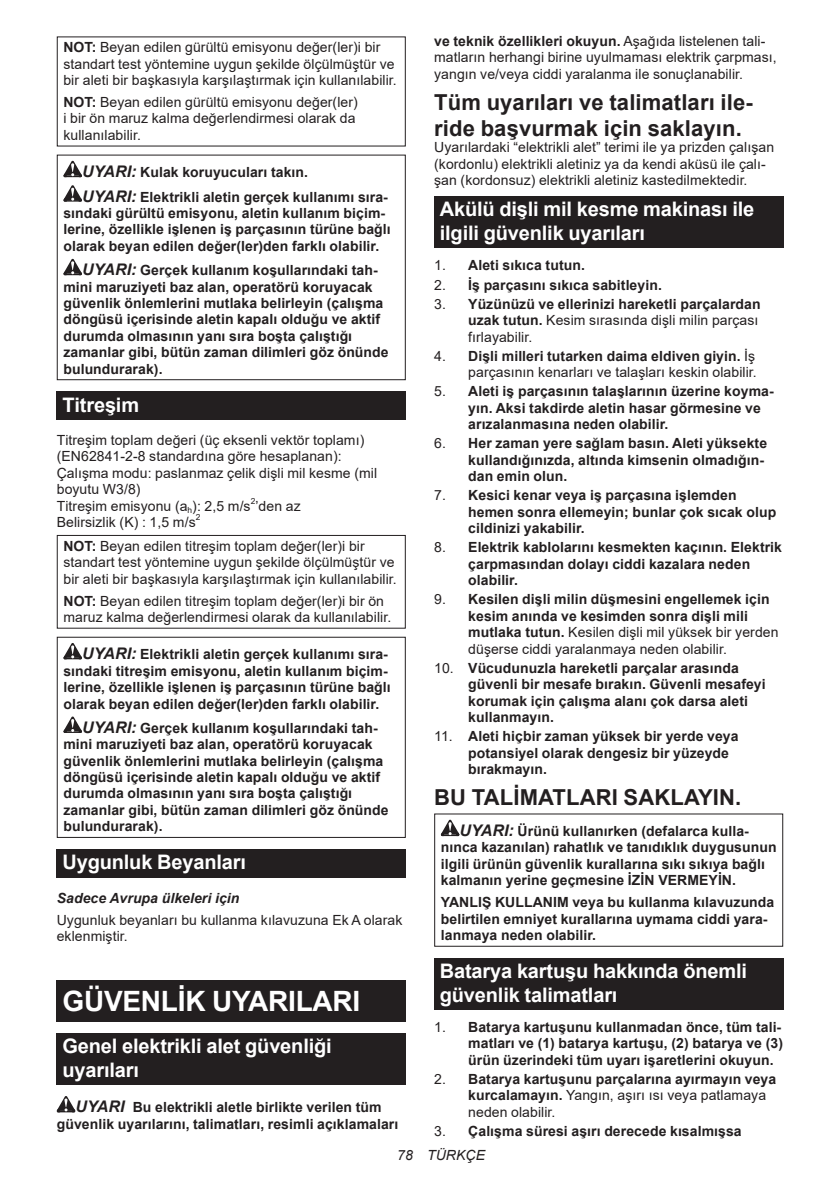
<style>
.page{position:relative;width:840px;height:1191px;background:#fff}
.page>*{position:absolute;margin:0;border:0;box-sizing:border-box;transform-origin:0 0}
.t1{font:700 28px "Arial";letter-spacing:-.01em;color:#fff}
.t2{font:700 22px/25.8px "Arial";letter-spacing:.005em;color:#231f20}
.t3{font:700 20px/23.4px "Arial";letter-spacing:-.01em;color:#fff}
.t4{font:700 14px/16.4px "Arial";letter-spacing:.005em;color:#231f20}
.t5{font:14px/16.4px "Arial";letter-spacing:.005em;color:#231f20}
.t6{font:italic 700 14px "Arial";letter-spacing:.005em;color:#231f20}
.t7{font:italic 14px "Arial";letter-spacing:.005em;color:#231f20}
.t8{font:8.4px "Arial";color:#231f20}
.s1{font-weight:700}
.s2{font-style:italic;font-size:16px}
.s3{font-weight:400}
</style>
<div class="page">
<svg style="left:63px;top:161px;width:19px;height:16px"></svg>
<svg style="left:63px;top:185px;width:19px;height:17px"></svg>
<svg style="left:63px;top:259px;width:19px;height:16px"></svg>
<div style="left:57px;top:155px;width:348px;height:225px;border:1px solid #231f20"></div>
<div style="left:57px;top:391px;width:348px;height:29px;background:#231f20"></div>
<div style="left:57px;top:535px;width:348px;height:93px;border:1px solid #231f20"></div>
<svg style="left:63px;top:643px;width:19px;height:16px"></svg>
<svg style="left:63px;top:716px;width:19px;height:17px"></svg>
<div style="left:57px;top:636px;width:348px;height:202px;border:1px solid #231f20"></div>
<div style="left:57px;top:849px;width:348px;height:28px;background:#231f20"></div>
<div style="left:57px;top:980px;width:348px;height:41px;background:#231f20"></div>
<div style="left:57px;top:1033px;width:348px;height:52px;background:#231f20"></div>
<svg style="left:57px;top:1096px;width:18px;height:16px"></svg>
<div style="left:434px;top:196px;width:348px;height:52px;background:#231f20"></div>
<svg style="left:440px;top:819px;width:19px;height:17px"></svg>
<div style="left:434px;top:958px;width:348px;height:52px;background:#231f20"></div>
<p class="t5" style="left:63px;top:39px;width:335px"><span class="s1">NOT:</span> Beyan edilen gürültü emisyonu değer(ler)i bir standart test yöntemine uygun şekilde ölçülmüştür ve bir aleti bir başkasıyla karşılaştırmak için kullanılabilir.</p>
<p class="t5" style="left:63px;top:94px;width:296px"><span class="s1">NOT:</span> Beyan edilen gürültü emisyonu değer(ler) i bir ön maruz kalma değerlendirmesi olarak da kullanılabilir.</p>
<p class="t4" style="left:82px;top:160px;width:307px;line-height:24.4px"><span class="s2">UYARI:</span> Kulak koruyucuları takın.<br><span class="s2">UYARI:</span> Elektrikli aletin gerçek kullanımı sıra-</p>
<p class="t4" style="left:63px;top:205px;width:328px">sındaki gürültü emisyonu, aletin kullanım biçim&shy;lerine, özellikle işlenen iş parçasının türüne bağlı olarak beyan edilen değer(ler)den farklı olabilir.</p>
<p class="t4" style="left:63px;top:262px;width:326px;text-indent:19px"><span class="s2">UYARI:</span> Gerçek kullanım koşullarındaki tah&shy;mini maruziyeti baz alan, operatörü koruyacak güvenlik önlemlerini mutlaka belirleyin (çalışma döngüsü içerisinde aletin kapalı olduğu ve aktif durumda olmasının yanı sıra boşta çalıştığı zamanlar gibi, bütün zaman dilimleri göz önünde bulundurarak).</p>
<h3 class="t3" style="left:62px;top:393px;width:78px">Titreşim</h3>
<p class="t5" style="left:57px;top:432px;width:322px">Titreşim toplam değeri (üç eksenli vektör toplamı) (EN62841-2-8 standardına göre hesaplanan):<br>Çalışma modu: paslanmaz çelik dişli mil kesme (mil boyutu W3/8)<br>Titreşim emisyonu (a<sub>h</sub>): 2,5 m/s ’den az</p>
<p class="t8" style="left:250px;top:495px;width:6px">2</p>
<p class="t5" style="left:57px;top:513px;width:140px">Belirsizlik (K) : 1,5 m/s</p>
<p class="t8" style="left:196px;top:511px;width:6px">2</p>
<p class="t5" style="left:63px;top:537px;width:335px"><span class="s1">NOT:</span> Beyan edilen titreşim toplam değer(ler)i bir standart test yöntemine uygun şekilde ölçülmüştür ve bir aleti bir başkasıyla karşılaştırmak için kullanılabilir.</p>
<p class="t5" style="left:63px;top:592px;width:329px"><span class="s1">NOT:</span> Beyan edilen titreşim toplam değer(ler)i bir ön maruz kalma değerlendirmesi olarak da kullanılabilir.</p>
<p class="t4" style="left:63px;top:646px;width:328px;text-indent:19px"><span class="s2">UYARI:</span> Elektrikli aletin gerçek kullanımı sıra&shy;sındaki titreşim emisyonu, aletin kullanım biçim&shy;lerine, özellikle işlenen iş parçasının türüne bağlı olarak beyan edilen değer(ler)den farklı olabilir.</p>
<p class="t4" style="left:63px;top:720px;width:326px;text-indent:19px"><span class="s2">UYARI:</span> Gerçek kullanım koşullarındaki tah&shy;mini maruziyeti baz alan, operatörü koruyacak güvenlik önlemlerini mutlaka belirleyin (çalışma döngüsü içerisinde aletin kapalı olduğu ve aktif durumda olmasının yanı sıra boşta çalıştığı zamanlar gibi, bütün zaman dilimleri göz önünde bulundurarak).</p>
<h3 class="t3" style="left:62px;top:850px;width:185px">Uygunluk Beyanları</h3>
<p class="t6" style="left:57px;top:888px;width:184px">Sadece Avrupa ülkeleri için</p>
<p class="t5" style="left:57px;top:911px;width:347px">Uygunluk beyanları bu kullanma kılavuzuna Ek A olarak eklenmiştir.</p>
<h1 class="t1" style="left:62px;top:981px;width:299px">GÜVENLİK UYARILARI</h1>
<h3 class="t3" style="left:62px;top:1034px;width:271px">Genel elektrikli alet güvenliği uyarıları</h3>
<p class="t4" style="left:57px;top:1099px;width:343px;text-align:center"><span class="s2">UYARI</span> Bu elektrikli aletle birlikte verilen tüm güvenlik uyarılarını, talimatları, resimli açıklamaları</p>
<p class="t5" style="left:434px;top:33px;width:344px"><span class="s1">ve teknik özellikleri okuyun.</span> Aşağıda listelenen tali&shy;matların herhangi birine uyulmaması elektrik çarpması, yangın ve/veya ciddi yaralanma ile sonuçlanabilir.</p>
<h2 class="t2" style="left:434px;top:90px;width:320px">Tüm uyarıları ve talimatları ile&shy;ride başvurmak için saklayın.</h2>
<p class="t5" style="left:434px;top:139px;width:341px">Uyarılardaki “elektrikli alet” terimi ile ya prizden çalışan (kordonlu) elektrikli aletiniz ya da kendi aküsü ile çalı&shy;şan (kordonsuz) elektrikli aletiniz kastedilmektedir.</p>
<h3 class="t3" style="left:439px;top:198px;width:316px">Akülü dişli mil kesme makinası ile ilgili güvenlik uyarıları</h3>
<p class="t4" style="left:434px;top:257px;width:152px"><span class="s3">1.</span> Aleti sıkıca tutun.</p>
<p class="t4" style="left:434px;top:277px;width:229px"><span class="s3">2.</span> İş parçasını sıkıca sabitleyin.</p>
<p class="t4" style="left:468px;top:296px;width:294px;text-indent:-34px"><span class="s3">3.</span> Yüzünüzü ve ellerinizi hareketli parçalardan uzak tutun. <span class="s3">Kesim sırasında dişli milin parçası fırlayabilir.</span></p>
<p class="t5" style="left:434px;top:348px;width:324px;text-align:right">4. <span class="s1">Dişli milleri tutarken daima eldiven giyin.</span> İş parçasının kenarları ve talaşları keskin olabilir.</p>
<p class="t4" style="left:468px;top:383px;width:307px;text-indent:-34px"><span class="s3">5.</span> Aleti iş parçasının talaşlarının üzerine koyma&shy;yın. Aksi takdirde aletin hasar görmesine ve arızalanmasına neden olabilir.</p>
<p class="t4" style="left:468px;top:435px;width:300px;text-indent:-34px"><span class="s3">6.</span> Her zaman yere sağlam basın. Aleti yüksekte kullandığınızda, altında kimsenin olmadığın&shy;dan emin olun.</p>
<p class="t4" style="left:468px;top:487px;width:309px;text-indent:-34px"><span class="s3">7.</span> Kesici kenar veya iş parçasına işlemden hemen sonra ellemeyin; bunlar çok sıcak olup cildinizi yakabilir.</p>
<p class="t4" style="left:468px;top:539px;width:315px;text-indent:-34px"><span class="s3">8.</span> Elektrik kablolarını kesmekten kaçının. Elektrik çarpmasından dolayı ciddi kazalara neden olabilir.</p>
<p class="t4" style="left:468px;top:591px;width:311px;text-indent:-34px"><span class="s3">9.</span> Kesilen dişli milin düşmesini engellemek için kesim anında ve kesimden sonra dişli mili mutlaka tutun. <span class="s3">Kesilen dişli mil yüksek bir yerden düşerse ciddi yaralanmaya neden olabilir.</span></p>
<p class="t4" style="left:468px;top:660px;width:299px;text-indent:-34px"><span class="s3">10.</span> Vücudunuzla hareketli parçalar arasında güvenli bir mesafe bırakın. Güvenli mesafeyi korumak için çalışma alanı çok darsa aleti kullanmayın.</p>
<p class="t4" style="left:468px;top:728px;width:272px;text-indent:-34px"><span class="s3">11.</span> Aleti hiçbir zaman yüksek bir yerde veya potansiyel olarak dengesiz bir yüzeyde bırakmayın.</p>
<h2 class="t2" style="left:434px;top:785px;width:308px">BU TALİMATLARI SAKLAYIN.</h2>
<p class="t4" style="left:440px;top:823px;width:337px;text-indent:19px"><span class="s2">UYARI:</span> Ürünü kullanırken (defalarca kulla&shy;nınca kazanılan) rahatlık ve tanıdıklık duygusunun ilgili ürünün güvenlik kurallarına sıkı sıkıya bağlı kalmanın yerine geçmesine İZİN VERMEYİN.</p>
<p class="t4" style="left:440px;top:894px;width:335px">YANLIŞ KULLANIM veya bu kullanma kılavuzunda belirtilen emniyet kurallarına uymama ciddi yara&shy;lanmaya neden olabilir.</p>
<h3 class="t3" style="left:439px;top:959px;width:308px">Batarya kartuşu hakkında önemli güvenlik talimatları</h3>
<p class="t4" style="left:468px;top:1019px;width:316px;text-indent:-34px"><span class="s3">1.</span> Batarya kartuşunu kullanmadan önce, tüm tali&shy;matları ve (1) batarya kartuşu, (2) batarya ve (3) ürün üzerindeki tüm uyarı işaretlerini okuyun.</p>
<p class="t4" style="left:468px;top:1071px;width:309px;text-indent:-34px"><span class="s3">2.</span> Batarya kartuşunu parçalarına ayırmayın veya kurcalamayın. <span class="s3">Yangın, aşırı ısı veya patlamaya neden olabilir.</span></p>
<p class="t4" style="left:434px;top:1123px;width:309px"><span class="s3">3.</span> Çalışma süresi aşırı derecede kısalmışsa</p>
<p class="t7" style="left:397px;top:1146px;width:89px">78 TÜRKÇE</p>
</div>
